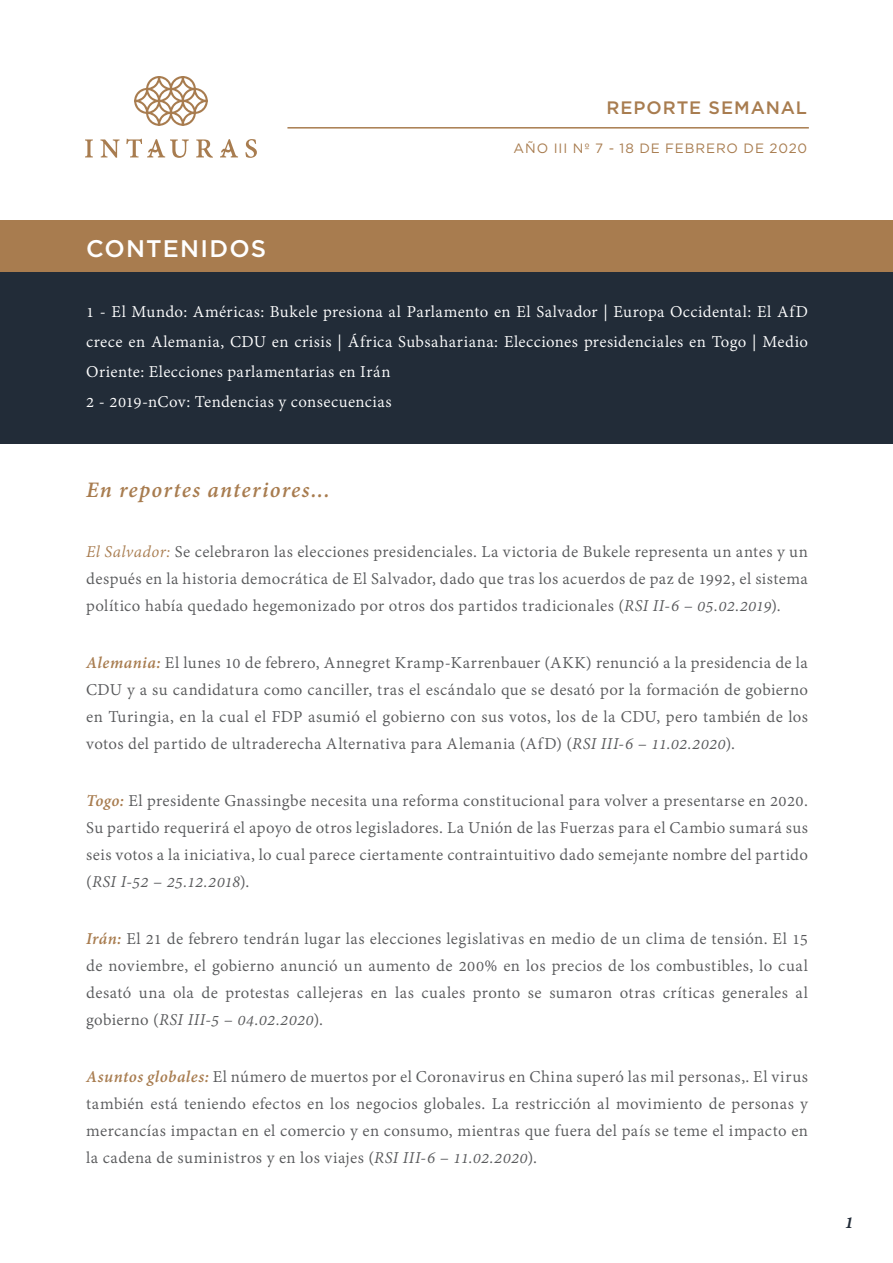
<style>
.page{position:relative;width:893px;height:1263px;background:#fff}
.page>*{position:absolute;margin:0;border:0;box-sizing:border-box;transform-origin:0 0}
.t1{font:italic 700 24px "Adobe Devanagari";letter-spacing:.05em;color:#a87c4f}
.t2{font:500 24px "Gotham";letter-spacing:.05em;color:#fff}
.t3{font:italic 700 21px "Adobe Devanagari";color:#222c38}
.t4{font:18px/27px "Adobe Devanagari";letter-spacing:.02em;color:#58595b;text-align:justify}
.t5{font:18px/30px "Adobe Devanagari";letter-spacing:.02em;color:#fff}
.t6{font:500 18px "Gotham";letter-spacing:.05em;color:#a87c4f}
.t7{font:13.5px "Gotham";letter-spacing:.065em;color:#a87c4f}
.s1{font-style:italic;color:#a87c4f}
.s2{font-style:italic}
.s3{font-weight:700;font-style:italic;color:#a87c4f}
</style>
<div class="page">
<div style="left:0;top:220px;width:893px;height:224px;background:#222c38"></div>
<div style="left:0;top:220px;width:893px;height:52px;background:#a87c4f"></div>
<svg style="left:85px;top:139px;width:8px;height:18px"></svg>
<svg style="left:100px;top:139px;width:20px;height:19px"></svg>
<svg style="left:126px;top:139px;width:63px;height:19px"></svg>
<svg style="left:196px;top:139px;width:17px;height:19px"></svg>
<svg style="left:220px;top:139px;width:18px;height:18px"></svg>
<svg style="left:245px;top:139px;width:12px;height:19px"></svg>
<svg style="left:134px;top:76px;width:74px;height:50px"></svg>
<hr style="left:287px;top:127px;width:522px;height:2px;background:#a87c4f">
<h1 class="t2" style="left:86px;top:232px;width:181px">CONTENIDOS</h1>
<p class="t6" style="left:606px;top:95px;width:202px">REPORTE SEMANAL</p>
<p class="t7" style="left:514px;top:140px;width:295px">AÑO III Nº 7 - 18 DE FEBRERO DE 2020</p>
<p class="t5" style="left:86px;top:298px;width:723px">1 - El Mundo: Américas: Bukele presiona al Parlamento en El Salvador | Europa Occidental: El AfD crece en Alemania, CDU en crisis | África Subsahariana: Elecciones presidenciales en Togo | Medio Oriente: Elecciones parlamentarias en Irán<br>2 - 2019-nCov: Tendencias y consecuencias</p>
<h1 class="t1" style="left:86px;top:476px;width:245px">En reportes anteriores...</h1>
<p class="t4" style="left:86px;top:539px;width:723px"><span class="s1">El Salvador:</span> Se celebraron las elecciones presidenciales. La victoria de Bukele representa un antes y un después en la historia democrática de El Salvador, dado que tras los acuerdos de paz de 1992, el sistema político había quedado hegemonizado por otros dos partidos tradicionales (<span class="s2">RSI II-6 – 05.02.2019</span>).</p>
<p class="t4" style="left:86px;top:650px;width:723px"><span class="s3">Alemania:</span> El lunes 10 de febrero, Annegret Kramp-Karrenbauer (AKK) renunció a la presidencia de la CDU y a su candidatura como canciller, tras el escándalo que se desató por la formación de gobierno en Turingia, en la cual el FDP asumió el gobierno con sus votos, los de la CDU, pero también de los votos del partido de ultraderecha Alternativa para Alemania (AfD) (<span class="s2">RSI III-6 – 11.02.2020</span>).</p>
<p class="t4" style="left:86px;top:788px;width:723px"><span class="s3">Togo:</span> El presidente Gnassingbe necesita una reforma constitucional para volver a presentarse en 2020.<br>Su partido requerirá el apoyo de otros legisladores. La Unión de las Fuerzas para el Cambio sumará sus seis votos a la iniciativa, lo cual parece ciertamente contraintuitivo dado semejante nombre del partido (<span class="s2">RSI I-52 – 25.12.2018</span>).</p>
<p class="t4" style="left:86px;top:926px;width:723px"><span class="s3">Irán:</span> El 21 de febrero tendrán lugar las elecciones legislativas en medio de un clima de tensión. El 15 de noviembre, el gobierno anunció un aumento de 200% en los precios de los combustibles, lo cual desató una ola de protestas callejeras en las cuales pronto se sumaron otras críticas generales al gobierno (<span class="s2">RSI III-5 – 04.02.2020</span>).</p>
<p class="t4" style="left:86px;top:1064px;width:723px"><span class="s3">Asuntos globales:</span> El número de muertos por el Coronavirus en China superó las mil personas,. El virus también está teniendo efectos en los negocios globales. La restricción al movimiento de personas y mercancías impactan en el comercio y en consumo, mientras que fuera del país se teme el impacto en la cadena de suministros y en los viajes (<span class="s2">RSI III-6 – 11.02.2020</span>).</p>
<p class="t3" style="left:844px;top:1210px;width:11px">1</p>
</div>
